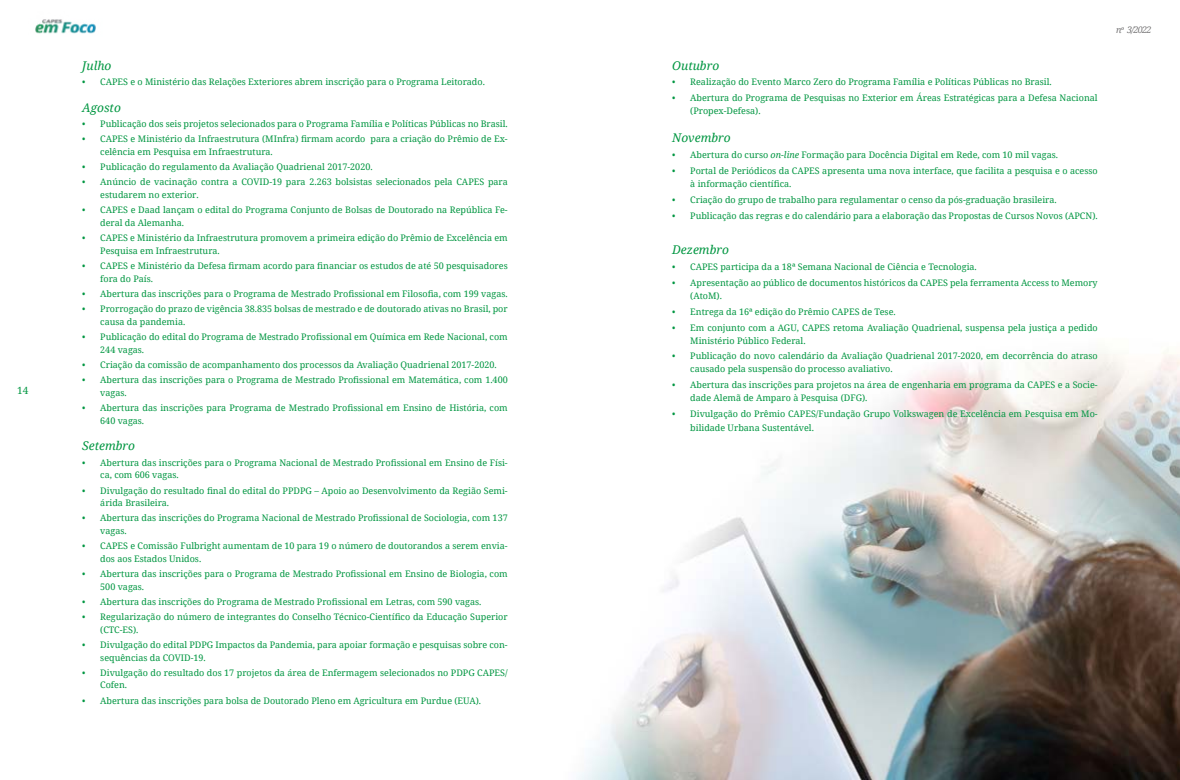
<style>
.page{position:relative;width:1180px;height:780px;background:#fff}
.page>*{position:absolute;margin:0;border:0;box-sizing:border-box;transform-origin:0 0}
.t1{font:italic 12px "Noto Serif";color:#009641}
.t2{font:10px "Noto Serif";color:#009641}
.t3{font:9px/12.5px "Noto Serif";color:#009641}
.t4{font:italic 9px "Noto Serif";color:#767576}
.s1{font-style:italic}
.s2{font-size:8px}
</style>
<div class="page">
<img style="left:35px;top:19px;width:61px;height:15px">
<img style="left:578px;top:349px;width:601px;height:431px">
<p class="t2" style="left:17px;top:383px;width:13px">14</p>
<h1 class="t1" style="left:82px;top:57px;width:31px">Julho</h1>
<p class="t3" style="left:82px;top:75px;width:404px">• CAPES e o Ministério das Relações Exteriores abrem inscrição para o Programa Leitorado.</p>
<h1 class="t1" style="left:82px;top:99px;width:40px">Agosto</h1>
<p class="t3" style="left:82px;top:117px;width:427px">• Publicação dos seis projetos selecionados para o Programa Família e Políticas Públicas no Brasil.</p>
<p class="t3" style="left:100px;top:132px;width:409px;text-indent:-18px">• CAPES e Ministério da Infraestrutura (MInfra) firmam acordo para a criação do Prêmio de Ex&shy;celência em Pesquisa em Infraestrutura.</p>
<p class="t3" style="left:82px;top:160px;width:292px">• Publicação do regulamento da Avaliação Quadrienal 2017-2020.</p>
<p class="t3" style="left:100px;top:176px;width:409px;text-indent:-18px">• Anúncio de vacinação contra a COVID-19 para 2.263 bolsistas selecionados pela CAPES para estudarem no exterior.</p>
<p class="t3" style="left:100px;top:203px;width:409px;text-indent:-18px">• CAPES e Daad lançam o edital do Programa Conjunto de Bolsas de Doutorado na República Fe&shy;deral da Alemanha.</p>
<p class="t3" style="left:100px;top:231px;width:409px;text-indent:-18px">• CAPES e Ministério da Infraestrutura promovem a primeira edição do Prêmio de Excelência em<br>Pesquisa em Infraestrutura.</p>
<p class="t3" style="left:100px;top:259px;width:409px;text-indent:-18px">• CAPES e Ministério da Defesa firmam acordo para financiar os estudos de até 50 pesquisadores fora do País.</p>
<p class="t3" style="left:82px;top:287px;width:427px">• Abertura das inscrições para o Programa de Mestrado Profissional em Filosofia, com 199 vagas.</p>
<p class="t3" style="left:100px;top:302px;width:409px;text-indent:-18px">• Prorrogação do prazo de vigência 38.835 bolsas de mestrado e de doutorado ativas no Brasil, por causa da pandemia.</p>
<p class="t3" style="left:100px;top:330px;width:409px;text-indent:-18px">• Publicação do edital do Programa de Mestrado Profissional em Química em Rede Nacional, com<br>244 vagas.</p>
<p class="t3" style="left:82px;top:358px;width:416px">• Criação da comissão de acompanhamento dos processos da Avaliação Quadrienal 2017-2020.</p>
<p class="t3" style="left:100px;top:373px;width:409px;text-indent:-18px">• Abertura das inscrições para o Programa de Mestrado Profissional em Matemática, com 1.400 vagas.</p>
<p class="t3" style="left:100px;top:401px;width:409px;text-indent:-18px">• Abertura das inscrições para Programa de Mestrado Profissional em Ensino de História, com<br>640 vagas.</p>
<h1 class="t1" style="left:82px;top:437px;width:54px">Setembro</h1>
<p class="t3" style="left:100px;top:456px;width:409px;text-indent:-18px">• Abertura das inscrições para o Programa Nacional de Mestrado Profissional em Ensino de Físi&shy;ca, com 606 vagas.</p>
<p class="t3" style="left:100px;top:483px;width:409px;text-indent:-18px">• Divulgação do resultado final do edital do PPDPG – Apoio ao Desenvolvimento da Região Semi&shy;árida Brasileira.</p>
<p class="t3" style="left:100px;top:511px;width:409px;text-indent:-18px">• Abertura das inscrições do Programa Nacional de Mestrado Profissional de Sociologia, com 137 vagas.</p>
<p class="t3" style="left:100px;top:539px;width:409px;text-indent:-18px">• CAPES e Comissão Fulbright aumentam de 10 para 19 o número de doutorandos a serem envia&shy;dos aos Estados Unidos.</p>
<p class="t3" style="left:100px;top:567px;width:409px;text-indent:-18px">• Abertura das inscrições para o Programa de Mestrado Profissional em Ensino de Biologia, com<br>500 vagas.</p>
<p class="t3" style="left:82px;top:595px;width:401px">• Abertura das inscrições do Programa de Mestrado Profissional em Letras, com 590 vagas.</p>
<p class="t3" style="left:100px;top:610px;width:409px;text-indent:-18px">• Regularização do número de integrantes do Conselho Técnico-Científico da Educação Superior (CTC-ES).</p>
<p class="t3" style="left:100px;top:638px;width:409px;text-indent:-18px">• Divulgação do edital PDPG Impactos da Pandemia, para apoiar formação e pesquisas sobre con&shy;sequências da COVID-19.</p>
<p class="t3" style="left:100px;top:666px;width:409px;text-indent:-18px">• Divulgação do resultado dos 17 projetos da área de Enfermagem selecionados no PDPG CAPES/<br>Cofen.</p>
<p class="t3" style="left:82px;top:694px;width:400px">• Abertura das inscrições para bolsa de Doutorado Pleno em Agricultura em Purdue (EUA).</p>
<h1 class="t1" style="left:672px;top:57px;width:48px">Outubro</h1>
<p class="t3" style="left:672px;top:76px;width:381px">• Realização do Evento Marco Zero do Programa Família e Políticas Públicas no Brasil.</p>
<p class="t3" style="left:690px;top:91px;width:409px;line-height:13px;text-indent:-18px">• Abertura do Programa de Pesquisas no Exterior em Áreas Estratégicas para a Defesa Nacional (Propex-Defesa).</p>
<h1 class="t1" style="left:672px;top:130px;width:60px">Novembro</h1>
<p class="t3" style="left:672px;top:148px;width:387px">• Abertura do curso <span class="s1">on-line</span> Formação para Docência Digital em Rede, com 10 mil vagas.</p>
<p class="t3" style="left:690px;top:164px;width:409px;line-height:13px;text-indent:-18px">• Portal de Periódicos da CAPES apresenta uma nova interface, que facilita a pesquisa e o acesso à informação científica.</p>
<p class="t3" style="left:672px;top:193px;width:386px">• Criação do grupo de trabalho para regulamentar o censo da pós-graduação brasileira.</p>
<p class="t3" style="left:672px;top:209px;width:427px">• Publicação das regras e do calendário para a elaboração das Propostas de Cursos Novos (APCN).</p>
<h1 class="t1" style="left:672px;top:242px;width:58px">Dezembro</h1>
<p class="t3" style="left:672px;top:260px;width:306px">• CAPES participa da a 18ª Semana Nacional de Ciência e Tecnologia.</p>
<p class="t3" style="left:690px;top:276px;width:409px;line-height:13px;text-indent:-18px">• Apresentação ao público de documentos históricos da CAPES pela ferramenta Access to Memory (AtoM).</p>
<p class="t3" style="left:672px;top:305px;width:225px">• Entrega da 16ª edição do Prêmio CAPES de Tese.</p>
<p class="t3" style="left:690px;top:320px;width:409px;line-height:13px;text-indent:-18px">• Em conjunto com a AGU, CAPES retoma Avaliação Quadrienal, suspensa pela justiça a pedido<br>Ministério Público Federal.</p>
<p class="t3" style="left:690px;top:349px;width:409px;line-height:13px;text-indent:-18px">• Publicação do novo calendário da Avaliação Quadrienal 2017-2020, em decorrência do atraso causado pela suspensão do processo avaliativo.</p>
<p class="t3" style="left:690px;top:378px;width:409px;line-height:13px;text-indent:-18px">• Abertura das inscrições para projetos na área de engenharia em programa da CAPES e a Socie&shy;dade Alemã de Amparo à Pesquisa (DFG).</p>
<p class="t3" style="left:690px;top:406px;width:409px;line-height:14px;text-indent:-18px">• Divulgação do Prêmio CAPES/Fundação Grupo Volkswagen de Excelência em Pesquisa em Mo&shy;bilidade Urbana Sustentável.</p>
<p class="t4" style="left:1115px;top:23px;width:37px">n<span class="s2">º</span> 3/2022</p>
</div>
